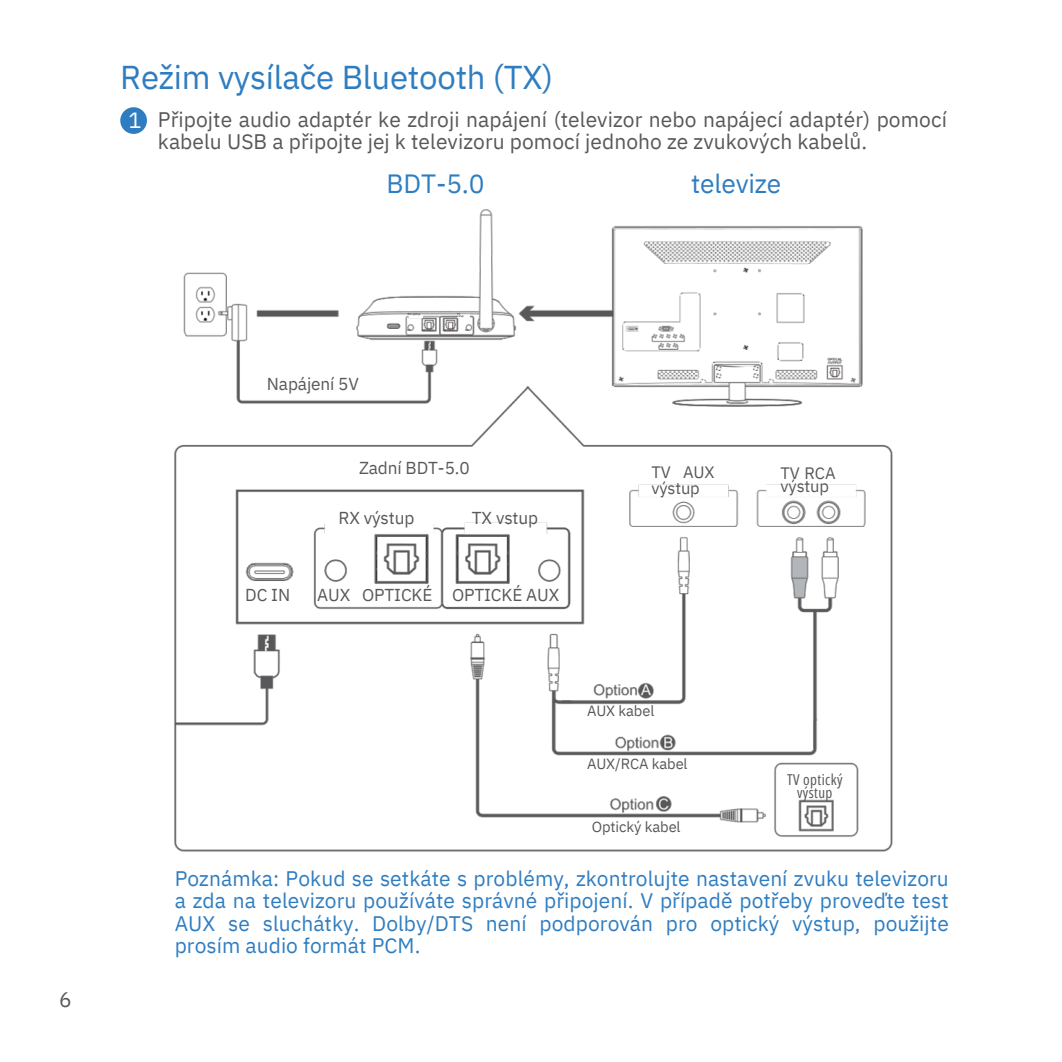
<style>
.page{position:relative;width:1062px;height:1062px;background:#fff}
.page>*{position:absolute;margin:0;border:0;box-sizing:border-box;transform-origin:0 0}
.t1{font:33px "IBM Plex Sans";letter-spacing:-.01em;color:#2f7dc1}
.t2{font:26.4px "IBM Plex Sans";letter-spacing:-.005em;color:#2f7dc1}
.t3{font:21.9px "IBM Plex Sans";color:#fff}
.t4{font:21px/22.5px "IBM Plex Sans";letter-spacing:.005em;color:#2f7dc1;text-align:justify}
.t5{font:21px/22.5px "IBM Plex Sans";letter-spacing:.005em;color:#58585a}
.t6{font:17.1px "IBM Plex Sans";letter-spacing:-.005em;color:#58585a}
.t7{font:16.5px/15.6px "IBM Plex Sans";letter-spacing:-.005em;color:#58585a}
.t8{font:15px/13.5px "Open Sans Condensed";letter-spacing:.025em;color:#58585a;text-align:center}
.t9{font:14.7px "IBM Plex Sans";letter-spacing:-.005em;color:#58585a}
</style>
<div class="page">
<div style="left:120px;top:107px;width:27px;height:27px;background:#2f7dc1;border-radius:50%"></div>
<img style="left:174px;top:209px;width:719px;height:643px">
<h4 class="t1" style="left:120px;top:55px;width:435px">Režim vysílače Bluetooth (TX)</h4>
<p class="t3" style="left:128px;top:105px;width:15px">1</p>
<h4 class="t5" style="left:158px;top:108px;width:791px">Připojte audio adaptér ke zdroji napájení (televizor nebo napájecí adaptér) pomocí kabelu USB a připojte jej k televizoru pomocí jednoho ze zvukových kabelů.</h4>
<h2 class="t2" style="left:387px;top:166px;width:100px">BDT-5.0</h2>
<h3 class="t2" style="left:691px;top:166px;width:92px">televize</h3>
<p class="t5" style="left:59px;top:988px;width:14px">6</p>
<p class="t6" style="left:267px;top:373px;width:94px">Napájení 5V</p>
<h6 class="t6" style="left:359px;top:457px;width:112px">Zadní BDT-5.0</h6>
<p class="t6" style="left:245px;top:584px;width:46px">DC IN</p>
<h6 class="t6" style="left:339px;top:506px;width:77px">RX výstup</h6>
<h6 class="t6" style="left:472px;top:506px;width:68px">TX vstup</h6>
<h6 class="t6" style="left:317px;top:584px;width:243px">AUX OPTICKÉ OPTICKÉ AUX</h6>
<h6 class="t7" style="left:651px;top:464px;width:65px">TV AUX výstup</h6>
<h5 class="t7" style="left:781px;top:466px;width:57px;line-height:13.5px">TV RCA výstup</h5>
<h5 class="t9" style="left:587px;top:701px;width:69px">AUX kabel</h5>
<p class="t9" style="left:587px;top:754px;width:102px">AUX/RCA kabel</p>
<p class="t9" style="left:592px;top:817px;width:90px">Optický kabel</p>
<p class="t8" style="left:787px;top:772px;width:57px">TV optický výstup</p>
<p class="t4" style="left:175px;top:867px;width:776px">Poznámka: Pokud se setkáte s problémy, zkontrolujte nastavení zvuku televizoru a zda na televizoru používáte správné připojení. V případě potřeby proveďte test AUX se sluchátky. Dolby/DTS není podporován pro optický výstup, použijte prosím audio formát PCM.</p>
</div>
